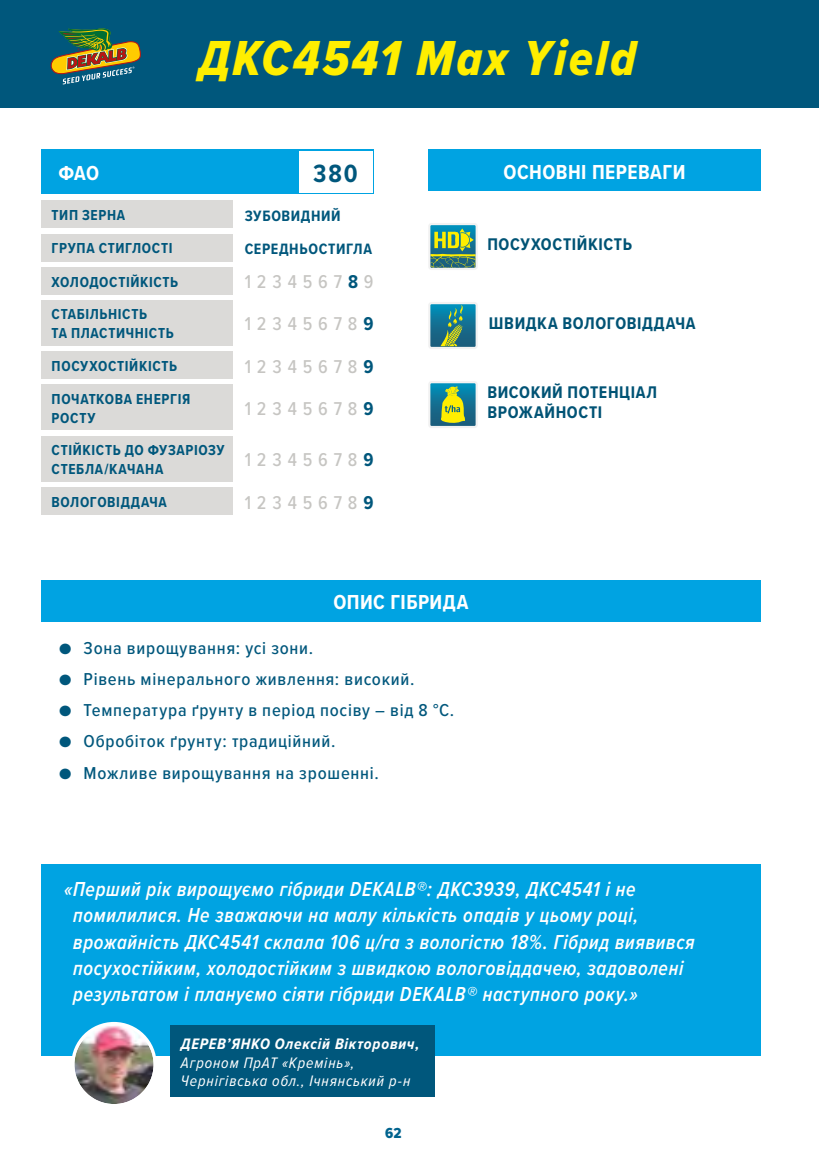
<style>
.page{position:relative;width:819px;height:1166px;background:#fff}
.page>*{position:absolute;margin:0;border:0;box-sizing:border-box;transform-origin:0 0}
.t1{font:50.93px "Proxima Nova Cond Extrabld It";letter-spacing:.055em;color:#fe0}
.t2{font:700 25.9px "Proxima Nova Cond";color:#00577c}
.t3{font:italic 600 21px/26.2px "Proxima Nova Cond";letter-spacing:.03em;color:#fff;scale:.95 1}
.t4{font:700 21px "Proxima Nova Cond";letter-spacing:.02em;color:#fff}
.t5{font:500 19.25px "Proxima Nova Cond";letter-spacing:.3em;color:#c6c5c2}
.t6{font:500 17.85px "Proxima Nova Cond";letter-spacing:.04em;color:#00577c;scale:1.05 1}
.t7{font:700 17.5px/19.8px "Proxima Nova Cond";letter-spacing:.035em;color:#005375}
.t8{font:italic 15.75px/18.9px "Proxima Nova Cond";letter-spacing:.055em;color:#fff}
.t9{font:italic 700 15.75px "Proxima Nova Cond";letter-spacing:.05em;color:#fff}
.t10{font:700 15.58px/33.1px "Proxima Nova Cond";letter-spacing:.04em;color:#00577c}
.t11{font:700 15.05px/32.9px "Proxima Nova Cond";letter-spacing:.04em;color:#00577c}
.t12{font:15.05px "Proxima Nova Cond Extrabld";color:#00638e}
.s1{font-weight:700;color:#00577c}
.s2{font-weight:400}
</style>
<div class="page">
<svg style="left:428px;top:381px;width:50px;height:47px"></svg>
<svg style="left:428px;top:302px;width:50px;height:47px"></svg>
<svg style="left:428px;top:223px;width:50px;height:47px"></svg>
<div style="left:0;top:0;width:819px;height:108px;background:#00577c"></div>
<svg style="left:51px;top:28px;width:90px;height:56px"></svg>
<div style="left:428px;top:150px;width:332px;height:41px;background:#00a3e2"></div>
<div style="left:41px;top:580px;width:719px;height:42px;background:#00a3e2"></div>
<div style="left:41px;top:149px;width:332px;height:45px;background:#00a3e2"></div>
<div style="left:41px;top:201px;width:191px;height:27px;background:#d5d4d2"></div>
<div style="left:41px;top:234px;width:191px;height:27px;background:#d5d4d2"></div>
<div style="left:41px;top:267px;width:191px;height:27px;background:#d5d4d2"></div>
<div style="left:41px;top:300px;width:191px;height:46px;background:#d5d4d2"></div>
<div style="left:41px;top:351px;width:191px;height:28px;background:#d5d4d2"></div>
<div style="left:41px;top:384px;width:191px;height:46px;background:#d5d4d2"></div>
<div style="left:41px;top:436px;width:191px;height:46px;background:#d5d4d2"></div>
<div style="left:41px;top:487px;width:191px;height:28px;background:#d5d4d2"></div>
<div style="left:41px;top:864px;width:719px;height:191px;background:#00a3e2"></div>
<div style="left:170px;top:1026px;width:264px;height:71px;background:#00577c"></div>
<svg style="left:73px;top:1023px;width:82px;height:82px"></svg>
<img style="left:74px;top:1025px;width:79px;height:79px;border-radius:40px">
<div style="left:71px;top:1022px;width:86px;height:85px;border:3px solid #fff;border-radius:50%"></div>
<div style="left:299px;top:151px;width:73px;height:41px;background:#fff"></div>
<h1 class="t1" style="left:199px;top:21px;width:438px">ДКС4541 Max Yield</h1>
<p class="t4" style="left:58px;top:157px;width:42px">ФАО</p>
<p class="t11" style="left:52px;top:199px;width:128px">ТИП ЗЕРНА<br>ГРУПА СТИГЛОСТІ<br>ХОЛОДОСТІЙКІСТЬ<br>СТАБІЛЬНІСТЬ</p>
<p class="t11" style="left:52px;top:317px;width:140px">ТА ПЛАСТИЧНІСТЬ<br>ПОСУХОСТІЙКІСТЬ<br>ПОЧАТКОВА ЕНЕРГІЯ</p>
<p class="t11" style="left:52px;top:401px;width:174px;line-height:32.2px">РОСТУ<br>СТІЙКІСТЬ ДО ФУЗАРІОЗУ</p>
<p class="t11" style="left:52px;top:453px;width:117px">СТЕБЛА/КАЧАНА<br>ВОЛОГОВІДДАЧА</p>
<p class="t2" style="left:313px;top:154px;width:46px">380</p>
<p class="t10" style="left:245px;top:199px;width:129px">ЗУБОВИДНИЙ<br>СЕРЕДНЬОСТИГЛА</p>
<p class="t5" style="left:245px;top:268px;width:130px">1234567<span class="s1">8</span>9</p>
<p class="t5" style="left:245px;top:310px;width:130px">12345678<span class="s1">9</span></p>
<p class="t5" style="left:245px;top:352px;width:130px">12345678<span class="s1">9</span></p>
<p class="t5" style="left:245px;top:394px;width:130px">12345678<span class="s1">9</span></p>
<p class="t5" style="left:245px;top:446px;width:130px">12345678<span class="s1">9</span></p>
<p class="t5" style="left:245px;top:488px;width:130px">12345678<span class="s1">9</span></p>
<p class="t4" style="left:503px;top:156px;width:183px">ОСНОВНІ ПЕРЕВАГИ</p>
<p class="t7" style="left:487px;top:234px;width:146px">ПОСУХОСТІЙКІСТЬ</p>
<p class="t7" style="left:489px;top:313px;width:208px">ШВИДКА ВОЛОГОВІДДАЧА</p>
<p class="t7" style="left:487px;top:382px;width:171px">ВИСОКИЙ ПОТЕНЦІАЛ<br>ВРОЖАЙНОСТІ</p>
<p class="t4" style="left:333px;top:587px;width:136px">ОПИС ГІБРИДА</p>
<p class="t6" style="left:59px;top:634px;width:244px"><span class="s2">●</span> Зона вирощування: усі зони.</p>
<p class="t6" style="left:59px;top:666px;width:340px"><span class="s2">●</span> Рівень мінерального живлення: високий.</p>
<p class="t6" style="left:59px;top:697px;width:378px"><span class="s2">●</span> Температура ґрунту в період посіву – від 8 °С.</p>
<p class="t6" style="left:59px;top:728px;width:265px"><span class="s2">●</span> Обробіток ґрунту: традиційний.</p>
<p class="t6" style="left:59px;top:760px;width:306px"><span class="s2">●</span> Можливе вирощування на зрошенні.</p>
<p class="t3" style="left:73px;top:875px;width:656px;text-indent:-9px">«Перший рік вирощуємо гібриди DEKALB®: ДКС3939, ДКС4541 і не помилилися. Не зважаючи на малу кількість опадів у цьому році, врожайність ДКС4541 склала 106 ц/га з вологістю 18%. Гібрид виявився посухостійким, холодостійким з швидкою вологовіддачею, задоволені результатом і плануємо сіяти гібриди DEKALB® наступного року.»</p>
<p class="t9" style="left:181px;top:1032px;width:240px">ДЕРЕВ’ЯНКО Олексій Вікторович,</p>
<p class="t8" style="left:181px;top:1052px;width:231px">Агроном ПрАТ «Кремінь»,<br>Чернігівська обл., Ічнянський р-н</p>
<p class="t12" style="left:385px;top:1122px;width:18px">62</p>
</div>
